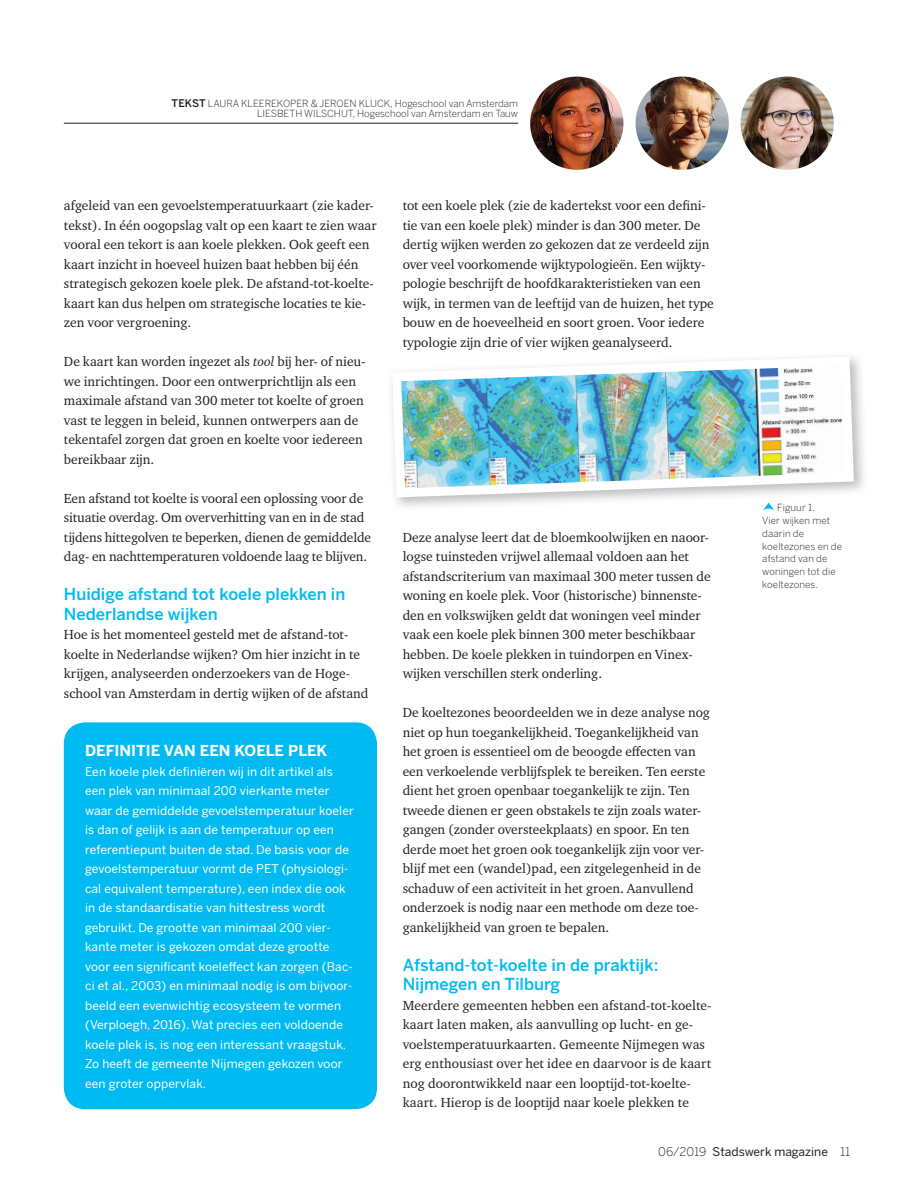
<style>
.page{position:relative;width:915px;height:1191px;background:#fff}
.page>*{position:absolute;margin:0;border:0;box-sizing:border-box;transform-origin:0 0}
.t1{font:500 16.5px/19.5px "Benton Sans";color:#00baf1}
.t2{font:700 15px "Benton Sans";color:#fff}
.t3{font:13.5px/19.5px "Charter ITC Std";color:#231f20}
.t4{font:12px/19.5px "Benton Sans";letter-spacing:.01em;color:#fff}
.t5{font:12px "Benton Sans";color:#231f20}
.t6{font:300 9.75px/12.8px "Benton Sans";color:#231f20}
.s1{font-weight:500;font-size:10.5px}
.s2{font-style:italic}
.s3{font-weight:300}
</style>
<div class="page">
<hr style="left:64px;top:123px;width:454px;height:1px;background:#231f20">
<img style="left:740px;top:77px;width:93px;height:93px;border-radius:47px">
<img style="left:635px;top:77px;width:93px;height:93px;border-radius:47px">
<img style="left:530px;top:77px;width:93px;height:93px;border-radius:47px">
<img style="left:389px;top:354px;width:469px;height:148px">
<svg style="left:762px;top:502px;width:12px;height:9px"></svg>
<div style="left:64px;top:722px;width:313px;height:387px;background:#00baf1;border-radius:21px"></div>
<p class="t6" style="left:171px;top:98px;width:348px;line-height:10.5px;text-align:right"><span class="s1">TEKST</span> LAURA KLEEREKOPER &amp; JEROEN KLUCK, Hogeschool van Amsterdam<br>LIESBETH WILSCHUT, Hogeschool van Amsterdam en Tauw</p>
<p class="t3" style="left:64px;top:195px;width:314px">afgeleid van een gevoelstemperatuurkaart (zie kader&shy;tekst). In één oogopslag valt op een kaart te zien waar vooral een tekort is aan koele plekken. Ook geeft een kaart inzicht in hoeveel huizen baat hebben bij één strategisch gekozen koele plek. De afstand-tot-koelte&shy;kaart kan dus helpen om strategische locaties te kie&shy;zen voor vergroening.</p>
<p class="t3" style="left:64px;top:351px;width:303px">De kaart kan worden ingezet als <span class="s2">tool</span> bij her- of nieu&shy;we inrichtingen. Door een ontwerprichtlijn als een maximale afstand van 300 meter tot koelte of groen vast te leggen in beleid, kunnen ontwerpers aan de tekentafel zorgen dat groen en koelte voor iedereen bereikbaar zijn.</p>
<p class="t3" style="left:64px;top:488px;width:308px">Een afstand tot koelte is vooral een oplossing voor de situatie overdag. Om oververhitting van en in de stad tijdens hittegolven te beperken, dienen de gemiddelde dag- en nachttemperaturen voldoende laag te blijven.</p>
<p class="t1" style="left:64px;top:584px;width:283px">Huidige afstand tot koele plekken in<br>Nederlandse wijken</p>
<p class="t3" style="left:64px;top:624px;width:306px">Hoe is het momenteel gesteld met de afstand-tot&shy;koelte in Nederlandse wijken? Om hier inzicht in te krijgen, analyseerden onderzoekers van de Hoge&shy;school van Amsterdam in dertig wijken of de afstand</p>
<p class="t2" style="left:85px;top:741px;width:244px">DEFINITIE VAN EEN KOELE PLEK</p>
<p class="t4" style="left:85px;top:761px;width:270px">Een koele plek definiëren wij in dit artikel als een plek van minimaal 200 vierkante meter waar de gemiddelde gevoelstemperatuur koeler is dan of gelijk is aan de temperatuur op een referentiepunt buiten de stad. De basis voor de gevoelstemperatuur vormt de PET (physiologi&shy;cal equivalent temperature), een index die ook in de standaardisatie van hittestress wordt gebruikt. De grootte van minimaal 200 vier&shy;kante meter is gekozen omdat deze grootte voor een significant koeleffect kan zorgen (Bac&shy;ci et al., 2003) en minimaal nodig is om bijvoor&shy;beeld een evenwichtig ecosysteem te vormen (Verploegh, 2016). Wat precies een voldoende koele plek is, is nog een interessant vraagstuk.<br>Zo heeft de gemeente Nijmegen gekozen voor een groter oppervlak.</p>
<p class="t3" style="left:402px;top:195px;width:312px">tot een koele plek (zie de kadertekst voor een defini&shy;tie van een koele plek) minder is dan 300 meter. De dertig wijken werden zo gekozen dat ze verdeeld zijn over veel voorkomende wijktypologieën. Een wijkty&shy;pologie beschrijft de hoofdkarakteristieken van een wijk, in termen van de leeftijd van de huizen, het type bouw en de hoeveelheid en soort groen. Voor iedere typologie zijn drie of vier wijken geanalyseerd.</p>
<p class="t3" style="left:402px;top:527px;width:309px">Deze analyse leert dat de bloemkoolwijken en naoor&shy;logse tuinsteden vrijwel allemaal voldoen aan het afstandscriterium van maximaal 300 meter tussen de woning en koele plek. Voor (historische) binnenste&shy;den en volkswijken geldt dat woningen veel minder vaak een koele plek binnen 300 meter beschikbaar hebben. De koele plekken in tuindorpen en Vinex&shy;wijken verschillen sterk onderling.</p>
<p class="t3" style="left:402px;top:702px;width:309px">De koeltezones beoordeelden we in deze analyse nog niet op hun toegankelijkheid. Toegankelijkheid van het groen is essentieel om de beoogde effecten van een verkoelende verblijfsplek te bereiken. Ten eerste dient het groen openbaar toegankelijk te zijn. Ten tweede dienen er geen obstakels te zijn zoals water&shy;gangen (zonder oversteekplaats) en spoor. En ten derde moet het groen ook toegankelijk zijn voor ver&shy;blijf met een (wandel)pad, een zitgelegenheid in de schaduw of een activiteit in het groen. Aanvullend onderzoek is nodig naar een methode om deze toe&shy;gankelijkheid van groen te bepalen.</p>
<p class="t1" style="left:402px;top:955px;width:257px">Afstand-tot-koelte in de praktijk:<br>Nijmegen en Tilburg</p>
<p class="t3" style="left:402px;top:995px;width:310px">Meerdere gemeenten hebben een afstand-tot-koelte&shy;kaart laten maken, als aanvulling op lucht- en ge&shy;voelstemperatuurkaarten. Gemeente Nijmegen was erg enthousiast over het idee en daarvoor is de kaart nog doorontwikkeld naar een looptijd-tot-koelte&shy;kaart. Hierop is de looptijd naar koele plekken te</p>
<p class="t6" style="left:762px;top:501px;width:81px;text-indent:15px">Figuur 1.<br>Vier wijken met daarin de koeltezones en de afstand van de woningen tot die koeltezones.</p>
<p class="t5" style="left:658px;top:1144px;width:193px"><span class="s3">06/2019</span> Stadswerk magazine <span class="s3">11</span></p>
</div>
